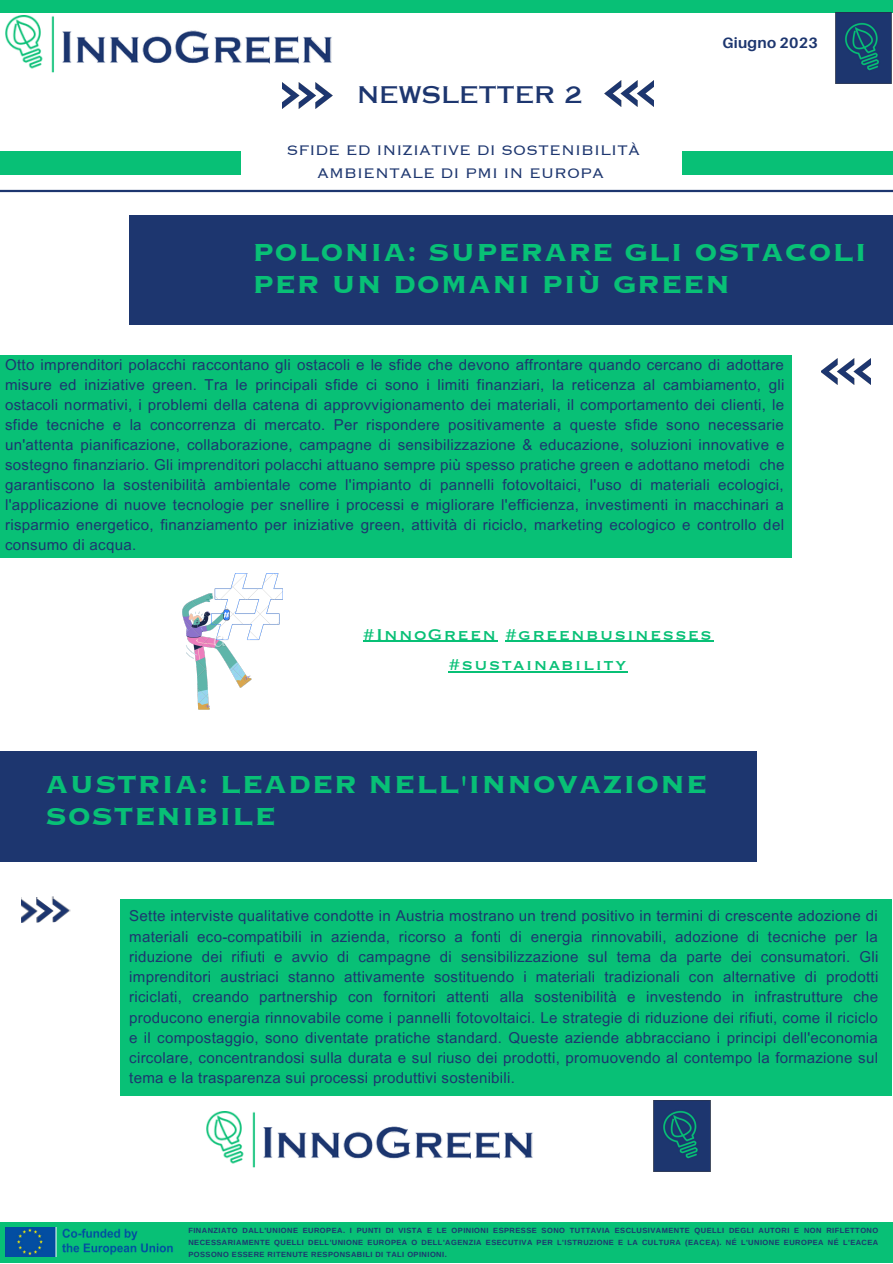
<style>
.page{position:relative;width:893px;height:1264px;background:#fff}
.page>*{position:absolute;margin:0;border:0;box-sizing:border-box;transform-origin:0 0}
.t1{font:31.95px/32.5px "Copperplate Gothic LT Pro 33 BC";letter-spacing:.025em;color:#08c076}
.t2{font:22.8px "Copperplate Gothic LT Pro 31 AB";letter-spacing:.015em;color:#1d366f}
.t3{font:20.4px/30.3px "Copperplate Gothic LT Pro 31 BC";letter-spacing:.06em;color:#08c076;text-align:center}
.t4{font:18px/22.5px "Copperplate Gothic LT Pro 32 BC";color:#1d366f;text-align:center}
.t5{font:15px/20px "Arial MT Pro";letter-spacing:.02em;color:#1d366f;text-align:justify}
.t6{font:700 15px "Aileron";letter-spacing:.015em;color:#1d366f}
.t7{font:700 7.5px/11.9px "Arimo";letter-spacing:.06em;color:#1d366f;text-align:justify}
</style>
<div class="page">
<div style="left:0;top:152px;width:241px;height:23px;background:#08c076"></div>
<div style="left:682px;top:152px;width:210px;height:23px;background:#08c076"></div>
<div style="left:129px;top:214px;width:763px;height:111px;background:#1d366f"></div>
<img style="left:283px;top:83px;width:49px;height:26px">
<img style="left:604px;top:80px;width:50px;height:26px">
<div style="left:0;top:0;width:892px;height:12px;background:#08c076"></div>
<div style="left:0;top:1221px;width:892px;height:41px;background:#08c076"></div>
<hr style="left:0;top:190px;width:892px;height:2px;background:#1d366f">
<img style="left:835px;top:12px;width:56px;height:71px">
<img style="left:5px;top:16px;width:327px;height:56px">
<img style="left:5px;top:1227px;width:168px;height:29px">
<img style="left:821px;top:358px;width:49px;height:26px">
<img style="left:21px;top:896px;width:50px;height:26px">
<div style="left:120px;top:899px;width:771px;height:197px;background:#08c076"></div>
<div style="left:0;top:751px;width:756px;height:110px;background:#1d366f"></div>
<img style="left:206px;top:1111px;width:327px;height:56px">
<img style="left:654px;top:1100px;width:56px;height:71px">
<img style="left:182px;top:573px;width:100px;height:136px">
<div style="left:0;top:355px;width:791px;height:203px;background:#08c076"></div>
<hr style="left:362px;top:641px;width:135px;height:1px;background:#08c076">
<hr style="left:505px;top:641px;width:208px;height:1px;background:#08c076">
<hr style="left:448px;top:671px;width:179px;height:1px;background:#08c076">
<p class="t2" style="left:357px;top:86px;width:226px">NEWSLETTER 2</p>
<p class="t4" style="left:286px;top:140px;width:355px">SFIDE ED INIZIATIVE DI SOSTENIBILITÀ<br>AMBIENTALE DI PMI IN EUROPA</p>
<p class="t6" style="left:722px;top:34px;width:97px">Giugno 2023</p>
<p class="t1" style="left:252px;top:237px;width:616px">POLONIA: SUPERARE GLI OSTACOLI<br>PER UN DOMANI PIÙ GREEN</p>
<p class="t5" style="left:5px;top:356px;width:780px">Otto imprenditori polacchi raccontano gli ostacoli e le sfide che devono affrontare quando cercano di adottare misure ed iniziative green. Tra le principali sfide ci sono i limiti finanziari, la reticenza al cambiamento, gli ostacoli normativi, i problemi della catena di approvvigionamento dei materiali, il comportamento dei clienti, le sfide tecniche e la concorrenza di mercato. Per rispondere positivamente a queste sfide sono necessarie un'attenta pianificazione, collaborazione, campagne di sensibilizzazione &amp; educazione, soluzioni innovative e sostegno finanziario. Gli imprenditori polacchi attuano sempre più spesso pratiche green e adottano metodi che garantiscono la sostenibilità ambientale come l'impianto di pannelli fotovoltaici, l'uso di materiali ecologici, l'applicazione di nuove tecnologie per snellire i processi e migliorare l'efficienza, investimenti in macchinari a risparmio energetico, finanziamento per iniziative green, attività di riciclo, marketing ecologico e controllo del consumo di acqua.</p>
<p class="t3" style="left:362px;top:620px;width:351px">#InnoGreen #greenbusinesses #sustainability</p>
<p class="t1" style="left:46px;top:769px;width:663px">AUSTRIA: LEADER NELL'INNOVAZIONE<br>SOSTENIBILE</p>
<p class="t5" style="left:129px;top:907px;width:750px">Sette interviste qualitative condotte in Austria mostrano un trend positivo in termini di crescente adozione di materiali eco-compatibili in azienda, ricorso a fonti di energia rinnovabili, adozione di tecniche per la riduzione dei rifiuti e avvio di campagne di sensibilizzazione sul tema da parte dei consumatori. Gli imprenditori austriaci stanno attivamente sostituendo i materiali tradizionali con alternative di prodotti riciclati, creando partnership con fornitori attenti alla sostenibilità e investendo in infrastrutture che producono energia rinnovabile come i pannelli fotovoltaici. Le strategie di riduzione dei rifiuti, come il riciclo e il compostaggio, sono diventate pratiche standard. Queste aziende abbracciano i principi dell'economia circolare, concentrandosi sulla durata e sul riuso dei prodotti, promuovendo al contempo la formazione sul tema e la trasparenza sui processi produttivi sostenibili.</p>
<p class="t7" style="left:188px;top:1224px;width:691px">FINANZIATO DALL'UNIONE EUROPEA. I PUNTI DI VISTA E LE OPINIONI ESPRESSE SONO TUTTAVIA ESCLUSIVAMENTE QUELLI DEGLI AUTORI E NON RIFLETTONO NECESSARIAMENTE QUELLI DELL'UNIONE EUROPEA O DELL'AGENZIA ESECUTIVA PER L'ISTRUZIONE E LA CULTURA (EACEA). NÉ L'UNIONE EUROPEA NÉ L'EACEA POSSONO ESSERE RITENUTE RESPONSABILI DI TALI OPINIONI.</p>
</div>
